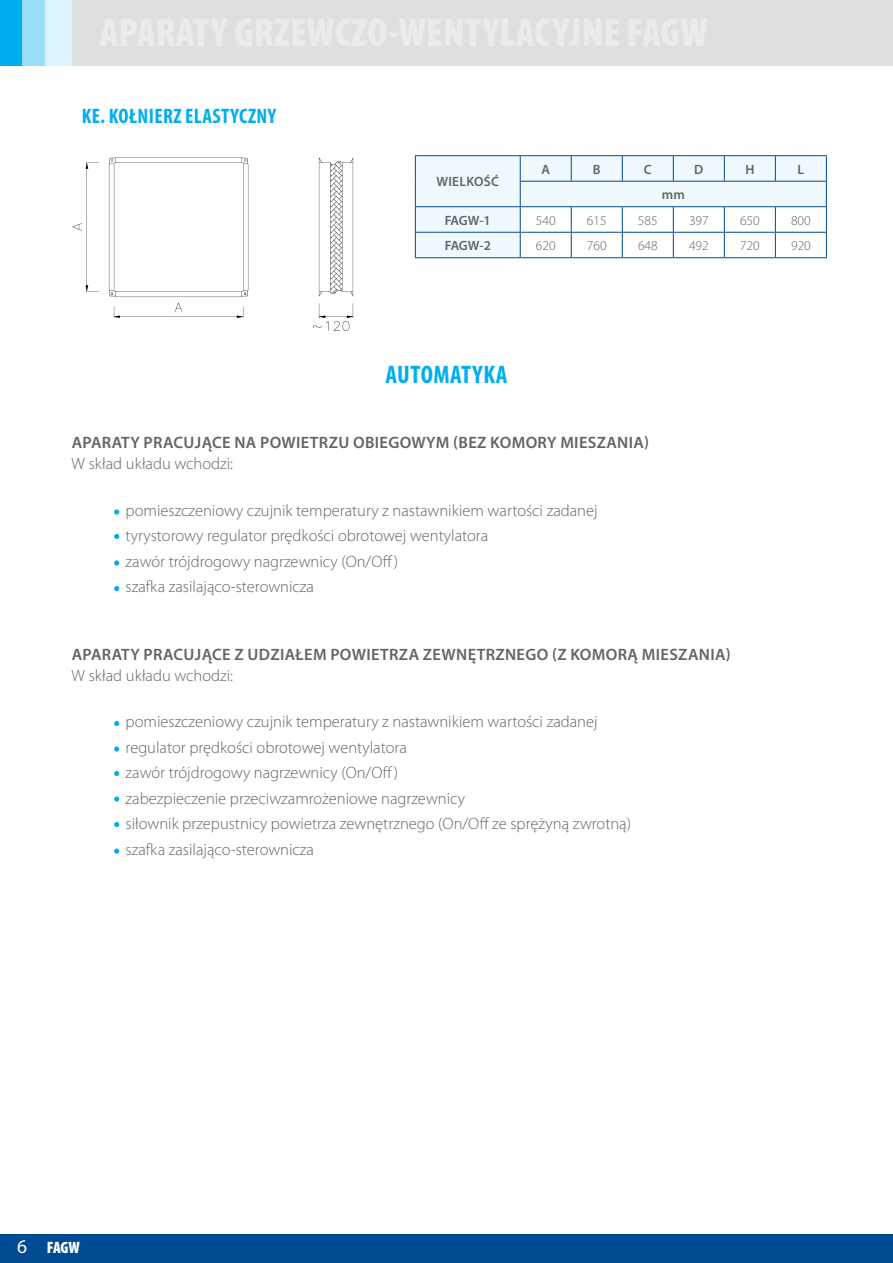
<style>
.page{position:relative;width:893px;height:1263px;background:#fff}
.page>*{position:absolute;margin:0;border:0;box-sizing:border-box;transform-origin:0 0}
.t1{font:700 condensed 25.5px "Myriad Pro";color:#00aeef}
.t2{font:700 condensed 21px "Myriad Pro";letter-spacing:.02em;color:#00aeef}
.t3{font:300 16.5px/25.5px "Myriad Pro";color:#636466}
.t4{font:600 16.5px "Myriad Pro";letter-spacing:.02em;color:#636466}
.t5{font:900 condensed 16.5px "Myriad Pro";color:#fff}
.t6{font:300 13.5px "Myriad Pro";color:#636466}
.t7{font:600 13.5px "Myriad Pro";color:#636466}
.s1{font-weight:400;font-stretch:normal;font-size:19.5px}
</style>
<div class="page">
<div style="left:0;top:0;width:893px;height:66px;background:#dedfe0"></div>
<div style="left:45px;top:0;width:27px;height:66px;background:#dbf4fd"></div>
<div style="left:21px;top:0;width:24px;height:66px;background:#99def9"></div>
<div style="left:0;top:0;width:21px;height:66px;background:#00aeef"></div>
<div style="left:0;top:1234px;width:893px;height:29px;background:#004b91"></div>
<svg style="left:114px;top:509px;width:5px;height:5px"></svg>
<svg style="left:114px;top:534px;width:5px;height:5px"></svg>
<svg style="left:114px;top:560px;width:5px;height:5px"></svg>
<svg style="left:114px;top:586px;width:5px;height:5px"></svg>
<svg style="left:114px;top:721px;width:5px;height:5px"></svg>
<svg style="left:114px;top:746px;width:5px;height:6px"></svg>
<svg style="left:114px;top:771px;width:5px;height:5px"></svg>
<svg style="left:114px;top:796px;width:5px;height:5px"></svg>
<svg style="left:114px;top:822px;width:5px;height:5px"></svg>
<svg style="left:114px;top:848px;width:5px;height:6px"></svg>
<img style="left:72px;top:157px;width:282px;height:174px">
<hr style="left:415px;top:155px;width:105px;height:1px;background:#004b91">
<hr style="left:520px;top:155px;width:51px;height:1px;background:#004b91">
<hr style="left:571px;top:155px;width:51px;height:1px;background:#004b91">
<hr style="left:622px;top:155px;width:51px;height:1px;background:#004b91">
<hr style="left:673px;top:155px;width:51px;height:1px;background:#004b91">
<hr style="left:724px;top:155px;width:51px;height:1px;background:#004b91">
<hr style="left:775px;top:155px;width:52px;height:1px;background:#004b91">
<svg style="left:415px;top:156px;width:412px;height:101px"></svg>
<hr style="left:415px;top:257px;width:105px;height:1px;background:#004b91">
<hr style="left:520px;top:257px;width:51px;height:1px;background:#004b91">
<hr style="left:571px;top:257px;width:51px;height:1px;background:#004b91">
<hr style="left:622px;top:257px;width:51px;height:1px;background:#004b91">
<hr style="left:673px;top:257px;width:51px;height:1px;background:#004b91">
<hr style="left:724px;top:257px;width:51px;height:1px;background:#004b91">
<hr style="left:775px;top:257px;width:52px;height:1px;background:#004b91">
<p class="t2" style="left:82px;top:103px;width:196px">KE. KOŁNIE RZ ELASTYCZNY</p>
<p class="t7" style="left:436px;top:173px;width:9px">WIELKO</p>
<p class="t7" style="left:484px;top:173px;width:17px">ŚĆ</p>
<p class="t7" style="left:541px;top:160px;width:9px">A</p>
<p class="t7" style="left:593px;top:160px;width:8px">B</p>
<p class="t7" style="left:644px;top:160px;width:9px">C</p>
<p class="t7" style="left:694px;top:160px;width:9px">D</p>
<p class="t7" style="left:745px;top:160px;width:9px">H</p>
<p class="t7" style="left:798px;top:160px;width:7px">L</p>
<p class="t7" style="left:662px;top:186px;width:24px">MM</p>
<p class="t7" style="left:445px;top:211px;width:48px">FAGW-1</p>
<p class="t6" style="left:536px;top:212px;width:21px">540</p>
<p class="t6" style="left:587px;top:212px;width:21px">615</p>
<p class="t6" style="left:638px;top:212px;width:21px">585</p>
<p class="t6" style="left:689px;top:212px;width:21px">397</p>
<p class="t6" style="left:740px;top:212px;width:21px">650</p>
<p class="t6" style="left:791px;top:212px;width:21px">800</p>
<p class="t7" style="left:445px;top:237px;width:48px">FAGW-2</p>
<p class="t6" style="left:536px;top:237px;width:21px">620</p>
<p class="t6" style="left:587px;top:237px;width:21px">760</p>
<p class="t6" style="left:638px;top:237px;width:21px">648</p>
<p class="t6" style="left:689px;top:237px;width:21px">492</p>
<p class="t6" style="left:740px;top:237px;width:21px">720</p>
<p class="t6" style="left:791px;top:237px;width:21px">920</p>
<h1 class="t1" style="left:385px;top:358px;width:13px">AUTO</h1>
<h1 class="t1" style="left:433px;top:358px;width:75px">MATYKA</h1>
<p class="t4" style="left:72px;top:432px;width:579px">APARATY PRACUJĄCE NA POWIETRZU OBIEGOWYM (BEZ KOMORY MIESZANIA)</p>
<p class="t3" style="left:72px;top:451px;width:163px">W skład układu wchodzi:</p>
<p class="t3" style="left:126px;top:497px;width:473px">pomieszczeniowy czujnik temperatury z nastawnikiem wartości zadanej tyrystorowy regulator prędkości obrotowej wentylatora<br>zawór trójdrogowy nagrzewnicy (On/Off)<br>szafka zasilająco-sterownicza</p>
<p class="t4" style="left:72px;top:644px;width:660px">APARATY PRACUJĄCE Z UDZIAŁEM POWIETRZA ZEWNĘTRZNEGO (Z KOMORĄ MIESZANIA)</p>
<p class="t3" style="left:72px;top:662px;width:163px">W skład układu wchodzi:</p>
<p class="t3" style="left:126px;top:709px;width:507px">pomieszczeniowy czujnik temperatury z nastawnikiem wartości zadanej regulator prędkości obrotowej wentylatora<br>zawór trójdrogowy nagrzewnicy (On/Off)<br>zabezpieczenie przeciwzamrożeniowe nagrzewnicy<br>siłownik przepustnicy powietrza zewnętrznego (On/Off ze sprężyną zwrotną) szafka zasilająco-sterownicza</p>
<p class="t5" style="left:17px;top:1238px;width:64px"><span class="s1">6</span> FAGW</p>
</div>
